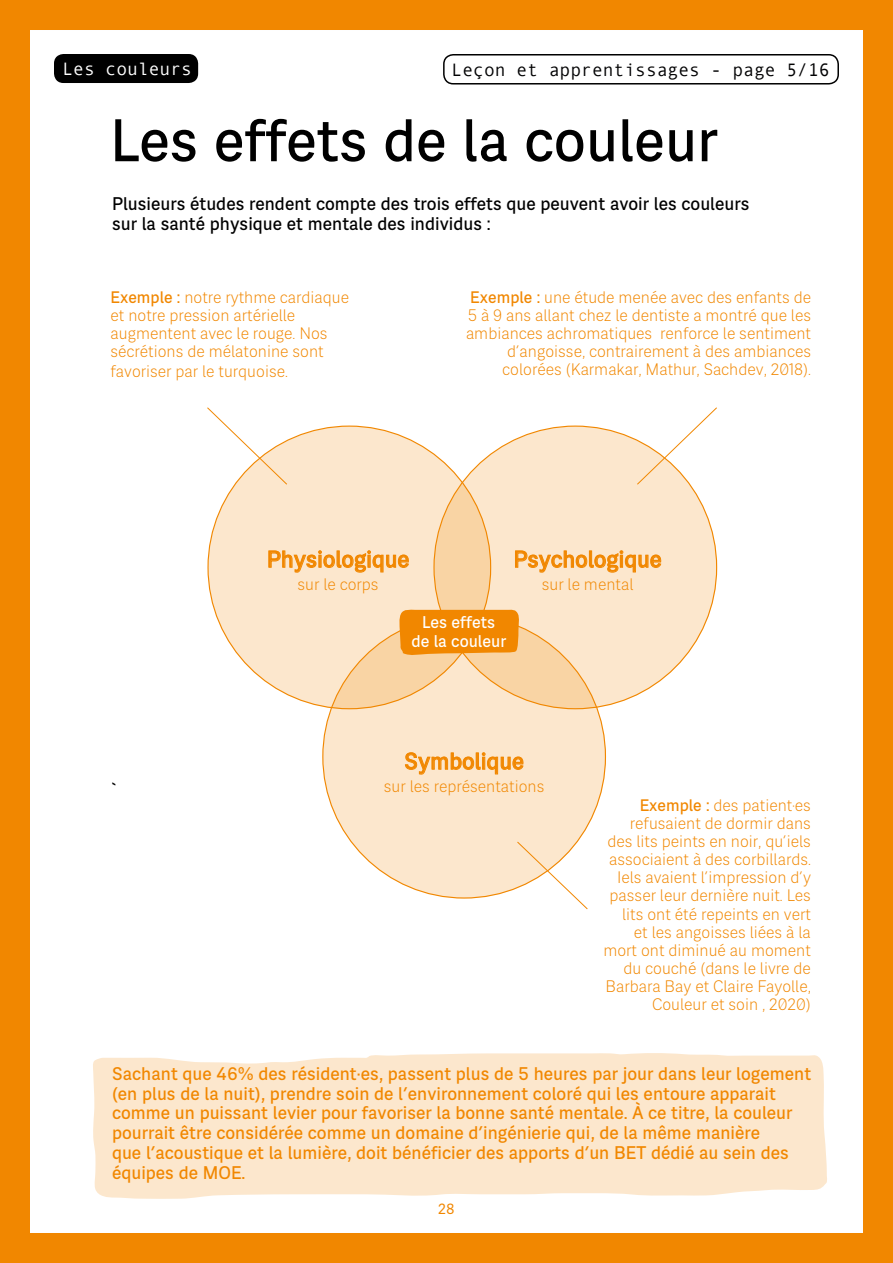
<style>
.page{position:relative;width:893px;height:1263px;background:#fff}
.page>*{position:absolute;margin:0;border:0;box-sizing:border-box;transform-origin:0 0}
.t1{font:500 54px "Foldera";color:#000}
.t2{font:500 21px "Foldera";color:#f18700}
.t3{font:18px "Andale Mono";color:#020203}
.t4{font:18px "Andale Mono";color:#fff}
.t5{font:500 16.5px/19.8px "Foldera";color:#f18700}
.t6{font:500 16.5px/19.8px "Foldera";color:#000}
.t7{font:500 15.3px/18.3px "Foldera";color:#fff;text-align:center}
.t8{font:300 15px/18px "Foldera";color:#f18700;text-align:right}
.t9{font:500 15px "Foldera";color:#000}
.t10{font:13.5px "Foldera";color:#f18700}
.s1{font-weight:500}
</style>
<div class="page">
<div style="left:0;top:0;width:893px;height:1263px;border:30px solid #f18700"></div>
<svg style="left:892px;top:0;width:1px;height:1263px"></svg>
<div style="left:93px;top:1053px;width:734px;height:146px;background:#fce7cd"></div>
<div style="left:208px;top:426px;width:283px;height:283px;background:#fce7cd;border-radius:50%"></div>
<svg style="left:434px;top:426px;width:283px;height:283px;background:#fbe3c5"></svg>
<svg style="left:323px;top:616px;width:283px;height:282px;background:#fbe2c3"></svg>
<svg style="left:268px;top:551px;width:141px;height:22px"></svg>
<svg style="left:515px;top:551px;width:146px;height:22px;background:#f8ce98"></svg>
<svg style="left:405px;top:752px;width:118px;height:22px;background:#f8ce98"></svg>
<svg style="left:399px;top:609px;width:121px;height:48px;background:#f19014"></svg>
<svg style="left:207px;top:407px;width:81px;height:78px"></svg>
<svg style="left:636px;top:407px;width:81px;height:78px"></svg>
<svg style="left:516px;top:841px;width:72px;height:69px"></svg>
<div style="left:54px;top:54px;width:144px;height:29px;background:#000;border-radius:9px"></div>
<div style="left:443px;top:54px;width:396px;height:31px;border:2px solid #000;border-radius:9px"></div>
<p class="t4" style="left:62px;top:57px;width:131px">Les couleurs</p>
<p class="t3" style="left:452px;top:58px;width:380px">Leçon et apprentissages - page 5/16</p>
<h1 class="t1" style="left:110px;top:102px;width:609px">Les effets de la couleur</h1>
<p class="t6" style="left:112px;top:193px;width:639px">Plusieurs études rendent compte des trois effets que peuvent avoir les couleurs sur la santé physique et mentale des individus :</p>
<p class="t8" style="left:111px;top:288px;width:240px;text-align:left"><span class="s1">Exemple :</span> notre rythme cardiaque et notre pression artérielle augmentent avec le rouge. Nos sécrétions de mélatonine sont</p>
<p class="t8" style="left:111px;top:362px;width:179px">favoriser par le turquoise.</p>
<p class="t8" style="left:466px;top:288px;width:347px"><span class="s1">Exemple :</span> une étude menée avec des enfants de 5 à 9 ans allant chez le dentiste a montré que les ambiances achromatiques renforce le sentiment d’angoisse, contrairement à des ambiances colorées (Karmakar, Mathur, Sachdev, 2018).</p>
<h2 class="t2" style="left:267px;top:544px;width:144px">Physiologique</h2>
<p class="t8" style="left:298px;top:575px;width:83px">sur le corps</p>
<h2 class="t2" style="left:513px;top:544px;width:150px">Psychologique</h2>
<p class="t8" style="left:542px;top:575px;width:93px">sur le mental</p>
<p class="t9" style="left:112px;top:779px;width:5px">`</p>
<p class="t7" style="left:411px;top:613px;width:96px">Les effets de la couleur</p>
<h2 class="t2" style="left:404px;top:746px;width:121px">Symbolique</h2>
<p class="t8" style="left:384px;top:777px;width:162px">sur les représentations</p>
<p class="t8" style="left:603px;top:796px;width:209px"><span class="s1">Exemple :</span> des patient·es refusaient de dormir dans des lits peints en noir, qu’iels associaient à des corbillards.<br>Iels avaient l’impression d’y passer leur dernière nuit. Les lits ont été repeints en vert<br>et les angoisses liées à la mort ont diminué au moment du couché (dans le livre de<br>Barbara Bay et Claire Fayolle,<br>Couleur et soin , 2020)</p>
<p class="t5" style="left:112px;top:1063px;width:701px">Sachant que 46% des résident·es, passent plus de 5 heures par jour dans leur logement (en plus de la nuit), prendre soin de l’environnement coloré qui les entoure apparait comme un puissant levier pour favoriser la bonne santé mentale. À ce titre, la couleur pourrait être considérée comme un domaine d’ingénierie qui, de la même manière<br>que l’acoustique et la lumière, doit bénéficier des apports d’un BET dédié au sein des équipes de MOE.</p>
<p class="t10" style="left:438px;top:1199px;width:18px">28</p>
</div>
